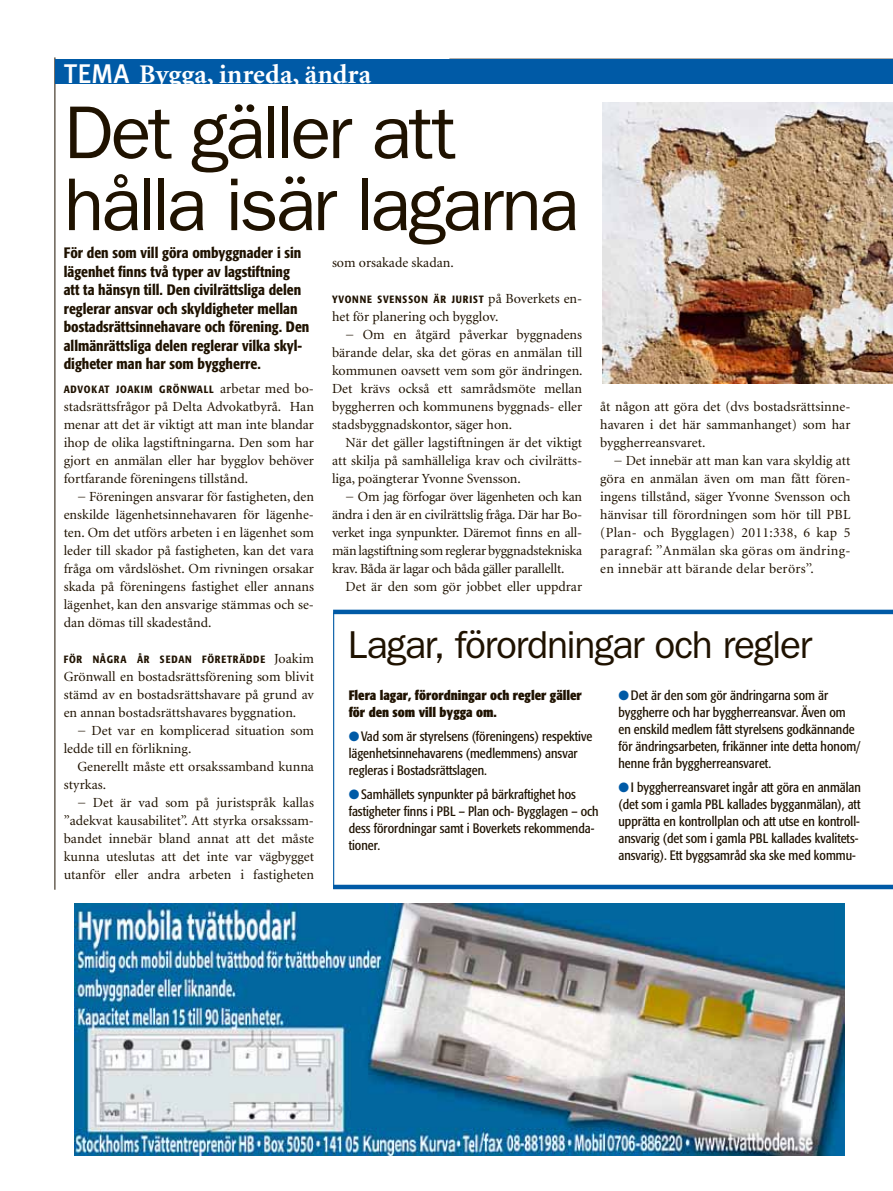
<style>
.page{position:relative;width:893px;height:1191px;background:#fff}
.page>*{position:absolute;margin:0;border:0;box-sizing:border-box;transform-origin:0 0}
.t1{font:75px/72px "Franklin Gothic";letter-spacing:-.045em;color:#1f1200}
.t2{font:39px "Franklin Gothic";letter-spacing:-.03em;color:#1f1200}
.t3{font:27px "Minion Bold Os F";letter-spacing:.005em;color:#fff}
.t4{font:500 condensed 15px/18.5px "Formata";color:#1f1200}
.t5{font:13.95px/18px "Minion";color:#1f1200;text-align:justify}
.t6{font:13.95px "Minion";letter-spacing:-.02em;color:#1f1200}
.t7{font:condensed 13.5px/17px "Formata";color:#1f1200}
.t8{font:700 condensed 13.5px/17px "Formata";color:#1f1200}
.t9{font:500 condensed 10.5px "Formata";letter-spacing:.075em;color:#1f1200}
.s1{font-family:"Meta Plus";font-weight:500}
.s2{font-family:"Minion";font-weight:400;font-stretch:normal;font-size:13.95px}
.s3{color:#005aa6}
</style>
<div class="page">
<svg style="left:333px;top:614px;width:560px;height:270px"></svg>
<hr style="left:449px;top:59px;width:444px;height:1px;background:#1f1200">
<hr style="left:55px;top:57px;width:1px;height:832px;background:#1f1200">
<div style="left:55px;top:60px;width:838px;height:24px;background:#005aa6"></div>
<div style="left:333px;top:884px;width:560px;height:5px;background:#005aa6"></div>
<div style="left:333px;top:609px;width:560px;height:5px;background:#005aa6"></div>
<img style="left:602px;top:103px;width:291px;height:280px">
<img style="left:74px;top:903px;width:771px;height:253px">
<h3 class="t3" style="left:64px;top:61px;width:309px"><span class="s1">TEMA</span> Bygga, inreda, ändra</h3>
<h1 class="t1" style="left:64px;top:95px;width:516px">Det gäller att hålla isär lagarna</h1>
<p class="t4" style="left:64px;top:244px;width:247px">För den som vill göra ombyggnader i sin lägenhet finns två typer av lagstiftning<br>att ta hänsyn till. Den civilrättsliga delen reglerar ansvar och skyldigheter mellan bostadsrättsinnehavare och förening. Den allmänrättsliga delen reglerar vilka skyl&shy;digheter man har som byggherre.</p>
<p class="t9" style="left:64px;top:383px;width:252px">ADVOKAT JOAKIM GRÖNWALL <span class="s2">arbetar med bo-</span></p>
<p class="t5" style="left:64px;top:398px;width:252px">stadsrättsfrågor på Delta Advokatbyrå. Han menar att det är viktigt att man inte blandar ihop de olika lagstiftningarna. Den som har gjort en anmälan eller har bygglov behöver fortfarande föreningens tillstånd.</p>
<p class="t5" style="left:64px;top:488px;width:252px;text-indent:14px">− Föreningen ansvarar för fastigheten, den enskilde lägenhetsinnehavaren för lägenhe&shy;ten. Om det utförs arbeten i en lägenhet som leder till skador på fastigheten, kan det vara fråga om vårdslöshet. Om rivningen orsakar skada på föreningens fastighet eller annans lägenhet, kan den ansvarige stämmas och se&shy;dan dömas till skadestånd.</p>
<p class="t9" style="left:64px;top:653px;width:252px">FÖR NÅGRA ÅR SEDAN FÖRETRÄDDE <span class="s2">Joakim</span></p>
<p class="t5" style="left:64px;top:668px;width:252px">Grönwall en bostadsrättsförening som blivit stämd av en bostadsrättshavare på grund av en annan bostadsrättshavares byggnation.</p>
<p class="t5" style="left:64px;top:722px;width:252px;text-indent:14px">− Det var en komplicerad situation som ledde till en förlikning.</p>
<p class="t5" style="left:64px;top:758px;width:252px;text-indent:14px">Generellt måste ett orsakssamband kunna styrkas.</p>
<p class="t5" style="left:64px;top:794px;width:252px;text-indent:14px">− Det är vad som på juristspråk kallas ”adekvat kausabilitet”. Att styrka orsakssam&shy;bandet innebär bland annat att det måste kunna uteslutas att det inte var vägbygget utanför eller andra arbeten i fastigheten</p>
<p class="t5" style="left:332px;top:254px;width:123px">som orsakade skadan.</p>
<p class="t9" style="left:332px;top:293px;width:252px">YVONNE SVENSSON ÄR JURIST <span class="s2">på Boverkets en-</span></p>
<p class="t5" style="left:332px;top:308px;width:168px">het för planering och bygglov.</p>
<p class="t5" style="left:346px;top:326px;width:238px">− Om en åtgärd påverkar byggnadens</p>
<p class="t5" style="left:332px;top:344px;width:252px">bärande delar, ska det göras en anmälan till</p>
<p class="t5" style="left:332px;top:362px;width:252px">kommunen oavsett vem som gör ändringen.</p>
<p class="t5" style="left:332px;top:380px;width:252px">Det krävs också ett samrådsmöte mellan</p>
<p class="t5" style="left:332px;top:398px;width:252px">byggherren och kommunens byggnads- eller</p>
<p class="t5" style="left:332px;top:416px;width:182px">stadsbyggnadskontor, säger hon.</p>
<p class="t5" style="left:346px;top:434px;width:238px">När det gäller lagstiftningen är det viktigt</p>
<p class="t5" style="left:332px;top:452px;width:252px">att skilja på samhälleliga krav och civilrätts-</p>
<p class="t5" style="left:332px;top:470px;width:190px">liga, poängterar Yvonne Svensson.</p>
<p class="t6" style="left:346px;top:490px;width:238px">− Om jag förfogar över lägenheten och kan</p>
<p class="t6" style="left:332px;top:508px;width:252px">ändra i den är en civilrättslig fråga. Där har Bo-</p>
<p class="t6" style="left:332px;top:526px;width:252px">verket inga synpunkter. Däremot finns en all-</p>
<p class="t6" style="left:332px;top:544px;width:252px">män lagstiftning som reglerar byggnadstekniska</p>
<p class="t6" style="left:332px;top:562px;width:234px">krav. Båda är lagar och båda gäller parallellt.</p>
<p class="t5" style="left:346px;top:578px;width:238px">Det är den som gör jobbet eller uppdrar</p>
<p class="t5" style="left:600px;top:398px;width:252px">åt någon att göra det (dvs bostadsrättsinne&shy;havaren i det här sammanhanget) som har byggherreansvaret.</p>
<p class="t5" style="left:600px;top:452px;width:252px;text-indent:14px">− Det innebär att man kan vara skyldig att göra en anmälan även om man fått fören&shy;ingens tillstånd, säger Yvonne Svensson och hänvisar till förordningen som hör till PBL (Plan- och Bygglagen) 2011:338, 6 kap 5 paragraf: ’’Anmälan ska göras om ändring&shy;en innebär att bärande delar berörs’’.</p>
<h2 class="t2" style="left:348px;top:622px;width:466px">Lagar, förordningar och regler</h2>
<p class="t8" style="left:349px;top:686px;width:235px">Flera lagar, förordningar och regler gäller för den som vill bygga om.</p>
<p class="t7" style="left:349px;top:727px;width:245px"><span class="s3">●</span>Vad som är styrelsens (föreningens) respektive lägenhetsinnehavarens (medlemmens) ansvar regleras i Bostadsrättslagen.</p>
<p class="t7" style="left:349px;top:785px;width:252px"><span class="s3">●</span>Samhällets synpunkter på bärkraftighet hos fastigheter finns i PBL – Plan och- Bygglagen – och dess förordningar samt i Boverkets rekommenda&shy;tioner.</p>
<p class="t7" style="left:618px;top:687px;width:244px"><span class="s3">●</span>Det är den som gör ändringarna som är byggherre och har byggherreansvar. Även om en enskild medlem fått styrelsens godkännande för ändringsarbeten, frikänner inte detta honom/ henne från byggherreansvaret.</p>
<p class="t7" style="left:618px;top:779px;width:244px"><span class="s3">●</span>I byggherreansvaret ingår att göra en anmälan (det som i gamla PBL kallades bygganmälan), att upprätta en kontrollplan och att utse en kontroll&shy;ansvarig (det som i gamla PBL kallades kvalitets&shy;ansvarig). Ett byggsamråd ska ske med kommu-</p>
</div>
